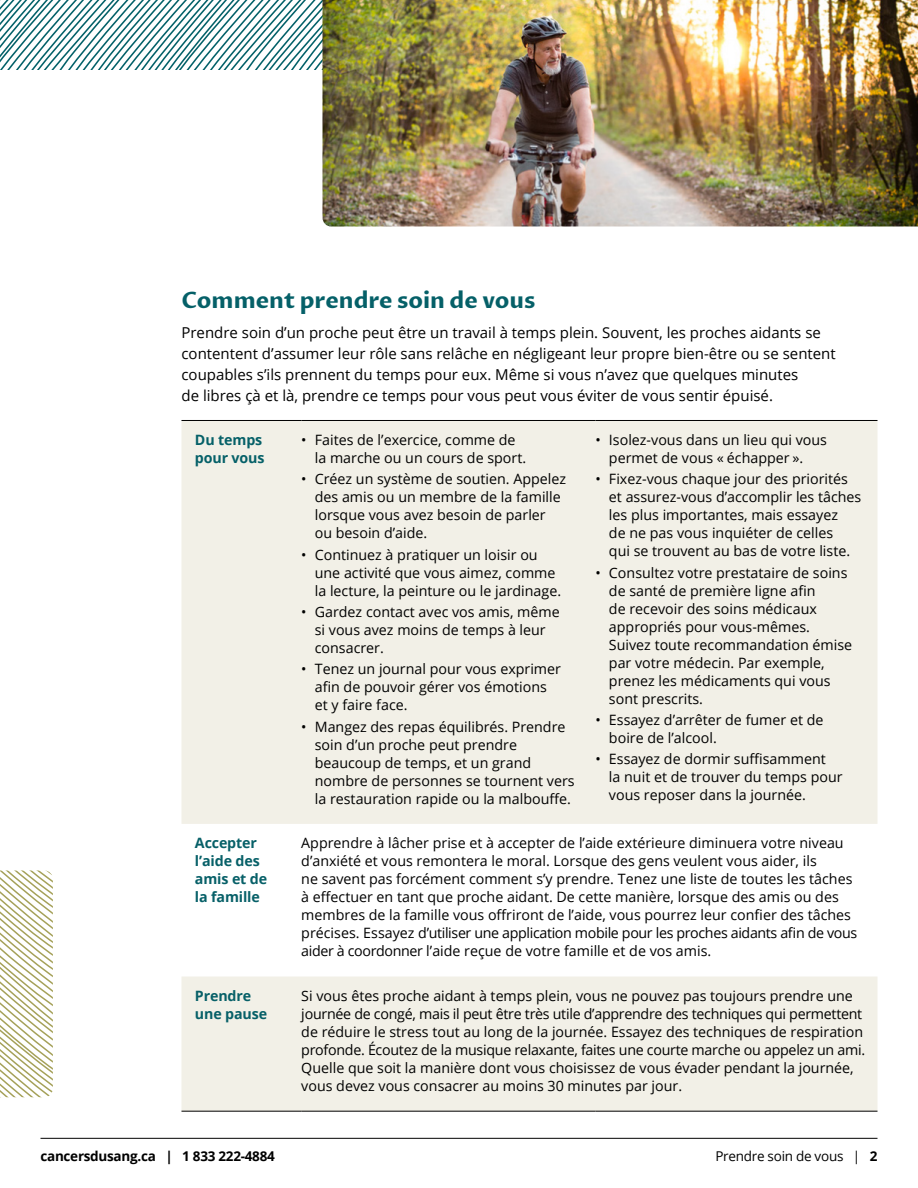
<style>
.page{position:relative;width:918px;height:1188px;background:#fff}
.page>*{position:absolute;margin:0;border:0;box-sizing:border-box;transform-origin:0 0}
.t1{font:700 22.5px "Proza Libre";color:#056068}
.t2{font:15px/21px "Open Sans";color:#000}
.t3{font:14.25px/18px "Open Sans";color:#000}
.t4{font:700 14.25px/18px "Open Sans";letter-spacing:-.01em;color:#076068}
.t5{font:700 14.25px/18px "Open Sans";letter-spacing:-.01em;color:#056068}
.t6{font:700 13.5px "Open Sans";letter-spacing:-.02em;color:#000}
.t7{font:13.5px "Open Sans";letter-spacing:-.02em;color:#000}
.s1{font-weight:700}
</style>
<div class="page">
<hr style="left:40px;top:1138px;width:838px;height:1px;background:#000">
<svg style="left:0;top:0;width:322px;height:69px"></svg>
<svg style="left:181px;top:421px;width:697px;height:690px;fill:#f2f0e7"></svg>
<hr style="left:181px;top:420px;width:120px;height:1px;background:#000">
<hr style="left:301px;top:420px;width:295px;height:1px;background:#000">
<hr style="left:596px;top:420px;width:282px;height:1px;background:#000">
<hr style="left:181px;top:1111px;width:120px;height:1px;background:#000">
<hr style="left:301px;top:1111px;width:295px;height:1px;background:#000">
<hr style="left:596px;top:1111px;width:282px;height:1px;background:#000">
<img style="left:322px;top:0;width:596px;height:226px">
<svg style="left:0;top:870px;width:53px;height:227px"></svg>
<h1 class="t1" style="left:181px;top:286px;width:355px">Comment prendre soin de vous</h1>
<p class="t2" style="left:181px;top:321px;width:656px">Prendre soin d’un proche peut être un travail à temps plein. Souvent, les proches aidants se contentent d’assumer leur rôle sans relâche en négligeant leur propre bien-être ou se sentent coupables s’ils prennent du temps pour eux. Même si vous n’avez que quelques minutes<br>de libres çà et là, prendre ce temps pour vous peut vous éviter de vous sentir épuisé.</p>
<p class="t5" style="left:195px;top:430px;width:71px">Du temps pour vous</p>
<p class="t3" style="left:315px;top:430px;width:213px;text-indent:-13px">• Faites de l’exercice, comme de la marche ou un cours de sport.</p>
<p class="t3" style="left:315px;top:470px;width:253px;text-indent:-13px">• Créez un système de soutien. Appelez des amis ou un membre de la famille lorsque vous avez besoin de parler ou besoin d’aide.</p>
<p class="t3" style="left:315px;top:545px;width:248px;text-indent:-13px">• Continuez à pratiquer un loisir ou une activité que vous aimez, comme la lecture, la peinture ou le jardinage.</p>
<p class="t3" style="left:315px;top:602px;width:246px;text-indent:-13px">• Gardez contact avec vos amis, même si vous avez moins de temps à leur consacrer.</p>
<p class="t3" style="left:315px;top:660px;width:248px;text-indent:-13px">• Tenez un journal pour vous exprimer afin de pouvoir gérer vos émotions et y faire face.</p>
<p class="t3" style="left:315px;top:717px;width:261px;text-indent:-13px">• Mangez des repas équilibrés. Prendre soin d’un proche peut prendre beaucoup de temps, et un grand nombre de personnes se tournent vers la restauration rapide ou la malbouffe.</p>
<p class="t3" style="left:609px;top:430px;width:220px;text-indent:-13px">• Isolez-vous dans un lieu qui vous permet de vous « échapper ».</p>
<p class="t3" style="left:609px;top:470px;width:254px;text-indent:-13px">• Fixez-vous chaque jour des priorités et assurez-vous d’accomplir les tâches les plus importantes, mais essayez<br>de ne pas vous inquiéter de celles<br>qui se trouvent au bas de votre liste.</p>
<p class="t3" style="left:609px;top:563px;width:245px;text-indent:-13px">• Consultez votre prestataire de soins de santé de première ligne afin<br>de recevoir des soins médicaux appropriés pour vous-mêmes.<br>Suivez toute recommandation émise par votre médecin. Par exemple, prenez les médicaments qui vous sont prescrits.</p>
<p class="t3" style="left:609px;top:710px;width:216px;text-indent:-13px">• Essayez d’arrêter de fumer et de boire de l’alcool.</p>
<p class="t3" style="left:609px;top:750px;width:235px;text-indent:-13px">• Essayez de dormir suffisamment<br>la nuit et de trouver du temps pour vous reposer dans la journée.</p>
<p class="t4" style="left:195px;top:834px;width:74px">Accepter l’aide des amis et de la famille</p>
<p class="t3" style="left:301px;top:834px;width:558px">Apprendre à lâcher prise et à accepter de l’aide extérieure diminuera votre niveau d’anxiété et vous remontera le moral. Lorsque des gens veulent vous aider, ils<br>ne savent pas forcément comment s’y prendre. Tenez une liste de toutes les tâches à effectuer en tant que proche aidant. De cette manière, lorsque des amis ou des membres de la famille vous offriront de l’aide, vous pourrez leur confier des tâches précises. Essayez d’utiliser une application mobile pour les proches aidants afin de vous aider à coordonner l’aide reçue de votre famille et de vos amis.</p>
<p class="t4" style="left:195px;top:986px;width:74px">Prendre une pause</p>
<p class="t3" style="left:301px;top:986px;width:565px">Si vous êtes proche aidant à temps plein, vous ne pouvez pas toujours prendre une journée de congé, mais il peut être très utile d’apprendre des techniques qui permettent de réduire le stress tout au long de la journée. Essayez des techniques de respiration profonde. Écoutez de la musique relaxante, faites une courte marche ou appelez un ami.<br>Quelle que soit la manière dont vous choisissez de vous évader pendant la journée, vous devez vous consacrer au moins 30 minutes par jour.</p>
<p class="t6" style="left:40px;top:1147px;width:236px">cancersdusang.ca | 1 833 222-4884</p>
<p class="t7" style="left:715px;top:1147px;width:164px">Prendre soin de vous | <span class="s1">2</span></p>
</div>
